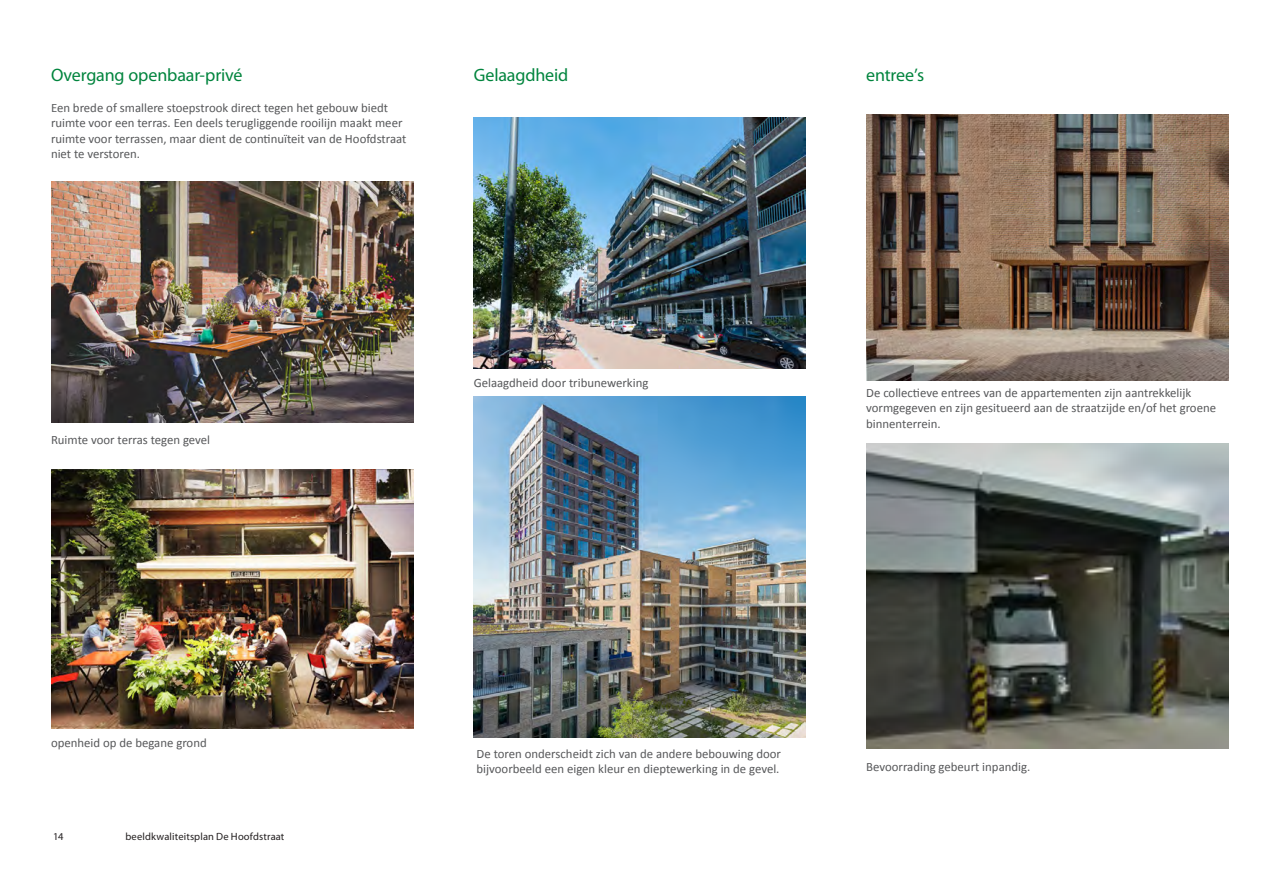
<style>
.page{position:relative;width:1263px;height:893px;background:#fff}
.page>*{position:absolute;margin:0;border:0;box-sizing:border-box;transform-origin:0 0}
._03_Tussenkop{font:18px "Myriad Pro";letter-spacing:-.005em;color:#00843d}
.Tekst{font:12.75px/15.3px "Calibri";color:#57585a}
.t1{font:10.5px "Myriad Pro";letter-spacing:.015em;color:#231f20}
</style>
<div class="page">
<img style="left:51px;top:469px;width:362px;height:259px">
<img style="left:51px;top:181px;width:362px;height:242px">
<img style="left:474px;top:396px;width:332px;height:342px">
<img style="left:866px;top:114px;width:362px;height:267px">
<img style="left:866px;top:443px;width:362px;height:305px">
<img style="left:474px;top:117px;width:332px;height:252px">
<p class="_03_Tussenkop" style="left:51px;top:64px;width:193px">Overgang openbaar-privé</p>
<p class="_03_Tussenkop" style="left:474px;top:64px;width:96px">Gelaagdheid</p>
<p class="_03_Tussenkop" style="left:866px;top:64px;width:60px">entree’s</p>
<p class="Tekst" style="left:51px;top:100px;width:357px">Een brede of smallere stoepstrook direct tegen het gebouw biedt ruimte voor een terras. Een deels terugliggende rooilijn maakt meer ruimte voor terrassen, maar dient de continuïteit van de Hoofdstraat niet te verstoren.</p>
<p class="Tekst" style="left:51px;top:432px;width:161px">Ruimte voor terras tegen gevel</p>
<p class="Tekst" style="left:474px;top:375px;width:176px">Gelaagdheid door tribunewerking</p>
<p class="Tekst" style="left:866px;top:385px;width:351px">De collectieve entrees van de appartementen zijn aantrekkelijk vormgegeven en zijn gesitueerd aan de straatzijde en/of het groene binnenterrein.</p>
<p class="Tekst" style="left:51px;top:735px;width:157px">openheid op de begane grond</p>
<p class="t1" style="left:53px;top:830px;width:12px">14</p>
<p class="t1" style="left:125px;top:830px;width:160px">beeldkwaliteitsplan De Hoofdstraat</p>
<p class="Tekst" style="left:477px;top:746px;width:306px">De toren onderscheidt zich van de andere bebouwing door bijvoorbeeld een eigen kleur en dieptewerking in de gevel.</p>
<p class="Tekst" style="left:866px;top:759px;width:166px">Bevoorrading gebeurt inpandig.</p>
</div>
